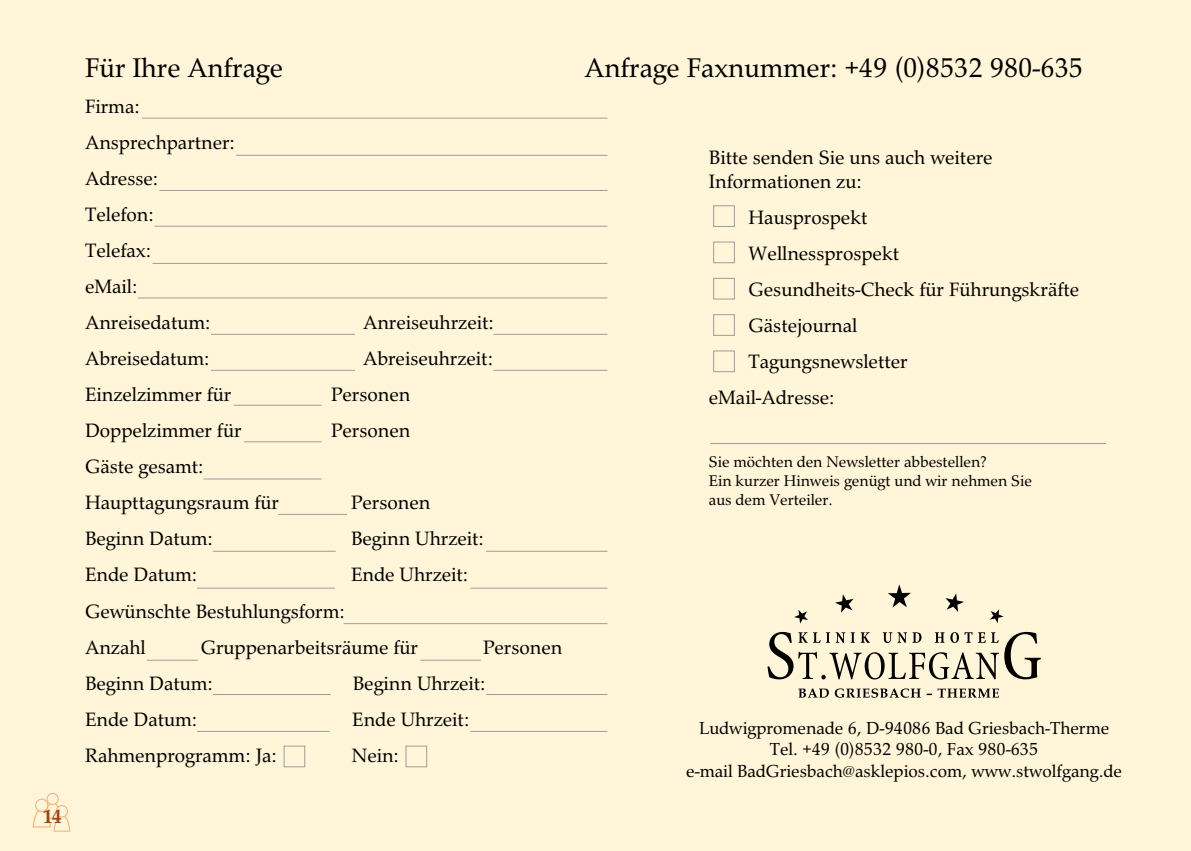
<style>
.page{position:relative;width:1191px;height:851px;background:#fff}
.page>*{position:absolute;margin:0;border:0;box-sizing:border-box;transform-origin:0 0}
.t1{font:28px "Palladio";color:#000}
.t2{font:20px/36px "Palladio";color:#000}
.t3{font:700 20px "Palladio";color:#9c4417}
.t4{font:18px/21.6px "Palladio";color:#000;text-align:center}
.t5{font:16px/19.2px "Palladio";color:#000}
</style>
<div class="page">
<div style="left:0;top:0;width:1191px;height:850px;background:#fff5d8"></div>
<div style="left:47px;top:792px;width:12px;height:12px;border:1px solid #f6ad6e;border-radius:50%"></div>
<div style="left:35px;top:798px;width:13px;height:13px;border:1px solid #f6ad6e;border-radius:50%"></div>
<svg style="left:32px;top:801px;width:39px;height:31px"></svg>
<div style="left:56px;top:805px;width:12px;height:11px;background:#fff5d8;border-radius:50%"></div>
<div style="left:56px;top:805px;width:12px;height:12px;border:1px solid #f6ad6e;border-radius:50%"></div>
<svg style="left:794px;top:610px;width:14px;height:13px"></svg>
<svg style="left:835px;top:594px;width:18px;height:18px"></svg>
<svg style="left:888px;top:584px;width:23px;height:23px"></svg>
<svg style="left:945px;top:593px;width:19px;height:19px"></svg>
<svg style="left:990px;top:609px;width:13px;height:14px"></svg>
<svg style="left:767px;top:631px;width:273px;height:48px"></svg>
<svg style="left:798px;top:688px;width:122px;height:9px"></svg>
<svg style="left:926px;top:688px;width:73px;height:9px"></svg>
<hr style="left:142px;top:118px;width:465px;height:1px;background:#9c9d9f">
<hr style="left:236px;top:155px;width:371px;height:1px;background:#9c9d9f">
<hr style="left:159px;top:190px;width:448px;height:1px;background:#9c9d9f">
<hr style="left:154px;top:226px;width:453px;height:1px;background:#9c9d9f">
<hr style="left:152px;top:263px;width:455px;height:1px;background:#9c9d9f">
<hr style="left:138px;top:297px;width:469px;height:1px;background:#9c9d9f">
<hr style="left:211px;top:334px;width:144px;height:1px;background:#9c9d9f">
<hr style="left:211px;top:370px;width:144px;height:1px;background:#9c9d9f">
<hr style="left:234px;top:405px;width:87px;height:1px;background:#9c9d9f">
<hr style="left:244px;top:441px;width:77px;height:1px;background:#9c9d9f">
<hr style="left:204px;top:478px;width:117px;height:1px;background:#9c9d9f">
<hr style="left:213px;top:550px;width:123px;height:1px;background:#9c9d9f">
<hr style="left:213px;top:694px;width:118px;height:1px;background:#9c9d9f">
<hr style="left:197px;top:587px;width:137px;height:1px;background:#9c9d9f">
<hr style="left:197px;top:730px;width:132px;height:1px;background:#9c9d9f">
<hr style="left:147px;top:659px;width:51px;height:1px;background:#9c9d9f">
<hr style="left:344px;top:623px;width:263px;height:1px;background:#9c9d9f">
<hr style="left:278px;top:514px;width:69px;height:1px;background:#9c9d9f">
<hr style="left:493px;top:334px;width:114px;height:1px;background:#9c9d9f">
<hr style="left:493px;top:370px;width:114px;height:1px;background:#9c9d9f">
<hr style="left:486px;top:550px;width:121px;height:1px;background:#9c9d9f">
<hr style="left:486px;top:694px;width:121px;height:1px;background:#9c9d9f">
<hr style="left:470px;top:587px;width:137px;height:1px;background:#9c9d9f">
<hr style="left:470px;top:730px;width:137px;height:1px;background:#9c9d9f">
<hr style="left:420px;top:659px;width:61px;height:1px;background:#9c9d9f">
<div style="left:713px;top:205px;width:22px;height:22px;border:1px solid #9c9d9f"></div>
<div style="left:713px;top:241px;width:22px;height:22px;border:1px solid #9c9d9f"></div>
<div style="left:713px;top:278px;width:22px;height:21px;border:1px solid #9c9d9f"></div>
<div style="left:713px;top:314px;width:22px;height:22px;border:1px solid #9c9d9f"></div>
<div style="left:713px;top:350px;width:22px;height:22px;border:1px solid #9c9d9f"></div>
<hr style="left:710px;top:443px;width:396px;height:1px;background:#9c9d9f">
<div style="left:283px;top:745px;width:22px;height:22px;border:1px solid #9c9d9f"></div>
<div style="left:405px;top:745px;width:22px;height:22px;border:1px solid #9c9d9f"></div>
<p class="t3" style="left:43px;top:803px;width:21px">14</p>
<h1 class="t1" style="left:85px;top:51px;width:199px">Für Ihre Anfrage</h1>
<p class="t2" style="left:85px;top:89px;width:151px">Firma:<br>Ansprechpartner:<br>Adresse:<br>Telefon:<br>Telefax:<br>eMail:<br>Anreisedatum:</p>
<p class="t2" style="left:363px;top:305px;width:132px">Anreiseuhrzeit:</p>
<p class="t2" style="left:85px;top:341px;width:126px">Abreisedatum:</p>
<p class="t2" style="left:363px;top:341px;width:131px">Abreiseuhrzeit:</p>
<p class="t2" style="left:85px;top:377px;width:148px">Einzelzimmer für</p>
<p class="t2" style="left:331px;top:377px;width:81px">Personen</p>
<p class="t2" style="left:85px;top:413px;width:158px">Doppelzimmer für</p>
<p class="t2" style="left:331px;top:413px;width:81px">Personen</p>
<p class="t2" style="left:85px;top:449px;width:195px">Gäste gesamt:<br>Haupttagungsraum für</p>
<p class="t2" style="left:351px;top:485px;width:81px">Personen</p>
<p class="t2" style="left:85px;top:521px;width:129px">Beginn Datum:</p>
<p class="t2" style="left:351px;top:521px;width:134px">Beginn Uhrzeit:</p>
<p class="t2" style="left:85px;top:557px;width:114px">Ende Datum:</p>
<p class="t2" style="left:351px;top:557px;width:119px">Ende Uhrzeit:</p>
<p class="t2" style="left:85px;top:593px;width:261px">Gewünschte Bestuhlungsform:<br>Anzahl</p>
<p class="t2" style="left:201px;top:629px;width:219px">Gruppenarbeitsräume für</p>
<p class="t2" style="left:483px;top:629px;width:81px">Personen</p>
<p class="t2" style="left:85px;top:665px;width:129px">Beginn Datum:</p>
<p class="t2" style="left:353px;top:665px;width:134px">Beginn Uhrzeit:</p>
<p class="t2" style="left:85px;top:701px;width:114px">Ende Datum:</p>
<p class="t2" style="left:352px;top:701px;width:119px">Ende Uhrzeit:</p>
<p class="t2" style="left:85px;top:737px;width:193px">Rahmenprogramm: Ja:</p>
<p class="t2" style="left:352px;top:737px;width:49px">Nein:</p>
<h1 class="t1" style="left:584px;top:51px;width:500px">Anfrage Faxnummer: +49 (0)8532 980-635</h1>
<p class="t2" style="left:709px;top:145px;width:285px;line-height:24px">Bitte senden Sie uns auch weitere<br>Informationen zu:</p>
<p class="t2" style="left:748px;top:199px;width:120px">Hausprospekt</p>
<p class="t2" style="left:748px;top:235px;width:152px">Wellnessprospekt</p>
<p class="t2" style="left:748px;top:271px;width:332px">Gesundheits-Check für Führungskräfte</p>
<p class="t2" style="left:748px;top:307px;width:110px">Gästejournal</p>
<p class="t2" style="left:748px;top:343px;width:160px">Tagungsnewsletter</p>
<p class="t2" style="left:709px;top:379px;width:127px">eMail-Adresse:</p>
<p class="t5" style="left:709px;top:451px;width:324px">Sie möchten den Newsletter abbestellen?<br>Ein kurzer Hinweis genügt und wir nehmen Sie aus dem Verteiler.</p>
<p class="t4" style="left:686px;top:716px;width:437px">Ludwigpromenade 6, D-94086 Bad Griesbach-Therme<br>Tel. +49 (0)8532 980-0, Fax 980-635<br>e-mail BadGriesbach@asklepios.com, www.stwolfgang.de</p>
</div>
